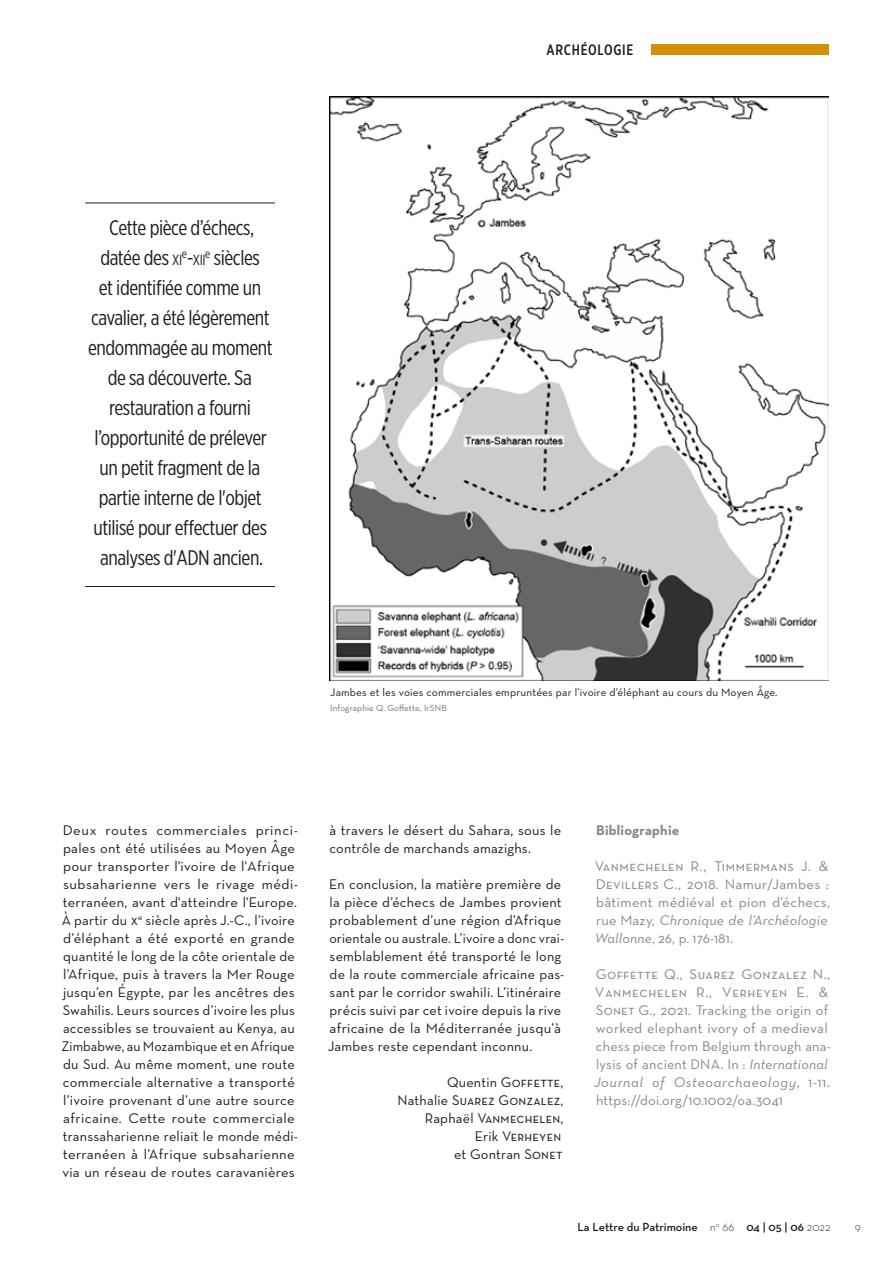
<style>
.page{position:relative;width:893px;height:1263px;background:#fff}
.page>*{position:absolute;margin:0;border:0;box-sizing:border-box;transform-origin:0 0}
.t1{font:21px/30px "Gotham X Narrow";letter-spacing:-.02em;color:#1d1d1b}
.t2{font:500 15px "Gotham X Narrow";letter-spacing:.05em;color:#1d1d1b}
.t3{font:14.7px "Gotham X Narrow";color:#1d1d1b}
.t4{font:14.25px/18px "Neutra Text";letter-spacing:.015em;color:#1d1d1b}
.t5{font:14.25px/18px "Neutra Text";letter-spacing:.015em;color:#878787}
.t6{font:14.25px/18px "Neutra Text Book SC";letter-spacing:.04em;color:#878787}
.t7{font:14.25px/18px "Neutra Text Book SC";letter-spacing:.015em;color:#1d1d1b;text-align:right}
.t8{font:700 14.25px "Neutra Text";letter-spacing:.015em;color:#878787}
.t9{font:600 12px "Neutra Text";color:#1d1d1b}
.t10{font:300 12px "Neutra Text";color:#1d1d1b}
.t11{font:11.25px "Neutra Text";letter-spacing:.015em;color:#1d1d1b}
.t12{font:9px "Neutra Text";letter-spacing:.015em;color:#706f6f}
.s1{font-size:14.7px}
.s2{font-size:21px}
.s3{font-family:"Neutra Text Book SC"}
.s4{font-family:"Neutra Text"}
.s5{font-style:italic}
.s6{font-weight:300}
</style>
<div class="page">
<img style="left:329px;top:97px;width:499px;height:584px">
<hr style="left:85px;top:203px;width:190px;height:1px;background:#1d1d1b">
<hr style="left:85px;top:586px;width:190px;height:1px;background:#1d1d1b">
<div style="left:651px;top:44px;width:178px;height:11px;background:#d19106"></div>
<p class="t2" style="left:546px;top:40px;width:88px">ARCHÉOLOGIE</p>
<h1 class="t1" style="left:100px;top:212px;width:155px;text-indent:9px">Cette pièce d’échecs, datée des <span class="s1">xi</span></h1>
<p class="t3" style="left:182px;top:251px;width:25px"><sup>e</sup><span class="s2">-</span>xii</p>
<h1 class="t1" style="left:205px;top:242px;width:56px"><sup>e</sup> siècles</h1>
<h1 class="t1" style="left:99px;top:272px;width:164px">et identifiée comme un</h1>
<h1 class="t1" style="left:91px;top:302px;width:180px">cavalier, a été légèrement</h1>
<h1 class="t1" style="left:88px;top:332px;width:186px">endommagée au moment</h1>
<h1 class="t1" style="left:108px;top:362px;width:146px">de sa découverte. Sa</h1>
<h1 class="t1" style="left:109px;top:392px;width:143px">restauration a fourni</h1>
<h1 class="t1" style="left:94px;top:422px;width:174px">l’opportunité de prélever</h1>
<h1 class="t1" style="left:100px;top:452px;width:162px">un petit fragment de la</h1>
<h1 class="t1" style="left:99px;top:482px;width:165px">partie interne de l'objet</h1>
<h1 class="t1" style="left:93px;top:512px;width:175px">utilisé pour effectuer des</h1>
<h1 class="t1" style="left:100px;top:542px;width:164px">analyses d'ADN ancien.</h1>
<p class="t11" style="left:330px;top:685px;width:449px">Jambes et les voies commerciales empruntées par l’ivoire d’éléphant au cours du Moyen Âge.</p>
<p class="t12" style="left:330px;top:702px;width:118px">Infographie Q. Goffette, IrSNB</p>
<p class="t4" style="left:61px;top:821px;width:238px">Deux routes commerciales princi&shy;pales ont été utilisées au Moyen Âge pour transporter l'ivoire de l'Afrique subsaharienne vers le rivage médi&shy;terranéen, avant d'atteindre l'Europe.<br>À partir du <span class="s3">x</span><sup>e</sup> siècle après J.-C., l’ivoire d’éléphant a été exporté en grande quantité le long de la côte orientale de l’Afrique, puis à travers la Mer Rouge jusqu’en Égypte, par les ancêtres des Swahilis. Leurs sources d’ivoire les plus accessibles se trouvaient au Kenya, au Zimbabwe, au Mozambique et en Afrique du Sud. Au même moment, une route commerciale alternative a transporté l’ivoire provenant d’une autre source africaine. Cette route commerciale transsaharienne reliait le monde médi&shy;terranéen à l’Afrique subsaharienne via un réseau de routes caravanières</p>
<p class="t4" style="left:329px;top:821px;width:233px">à travers le désert du Sahara, sous le contrôle de marchands amazighs.</p>
<p class="t4" style="left:328px;top:875px;width:238px">En conclusion, la matière première de la pièce d’échecs de Jambes provient probablement d’une région d’Afrique orientale ou australe. L’ivoire a donc vrai&shy;semblablement été transporté le long de la route commerciale africaine pas&shy;sant par le corridor swahili. L’itinéraire précis suivi par cet ivoire depuis la rive africaine de la Méditerranée jusqu’à Jambes reste cependant inconnu.</p>
<p class="t4" style="left:447px;top:1073px;width:118px">Quentin <span class="s3">Goffette</span>,</p>
<p class="t7" style="left:397px;top:1091px;width:167px"><span class="s4">Nathalie</span> Suarez Gonzalez<span class="s4">,<br>Raphaël</span> Vanmechelen<span class="s4">,<br>Erik</span> Verheyen</p>
<p class="t4" style="left:454px;top:1145px;width:110px">et Gontran <span class="s3">Sonet</span></p>
<p class="t8" style="left:596px;top:821px;width:85px">Bibliographie</p>
<p class="t6" style="left:595px;top:857px;width:235px">Vanmechelen R.<span class="s4">,</span> Timmermans J. <span class="s4">&amp;</span></p>
<p class="t5" style="left:595px;top:875px;width:237px"><span class="s3">Devillers C.</span>, 2018. Namur/Jambes : bâtiment médiéval et pion d’échecs, rue Mazy, <span class="s5">Chronique de l’Archéologie Wallonne</span>, 26, p. 176-181.</p>
<p class="t6" style="left:595px;top:965px;width:237px"><span class="s4">G</span>offette <span class="s4">Q., S</span>uarez Gonzalez <span class="s4">N.,<br>V</span>anmechelen <span class="s4">R., V</span>erheyen <span class="s4">E. &amp;</span></p>
<p class="t5" style="left:594px;top:1001px;width:238px">S<span class="s3">onet</span> G., 2021. Tracking the origin of worked elephant ivory of a medieval chess piece from Belgium through ana&shy;lysis of ancient DNA. In : <span class="s5">International Journal of Osteoarchaeology</span>, 1-11. https://doi.org/10.1002/oa.3041</p>
<p class="t9" style="left:577px;top:1219px;width:255px">La Lettre du Patrimoine <span class="s6">n</span><sup>o</sup> <span class="s6">66</span> 04 | 05 | 06 <span class="s6">2022</span></p>
<p class="t10" style="left:855px;top:1219px;width:8px">9</p>
</div>
